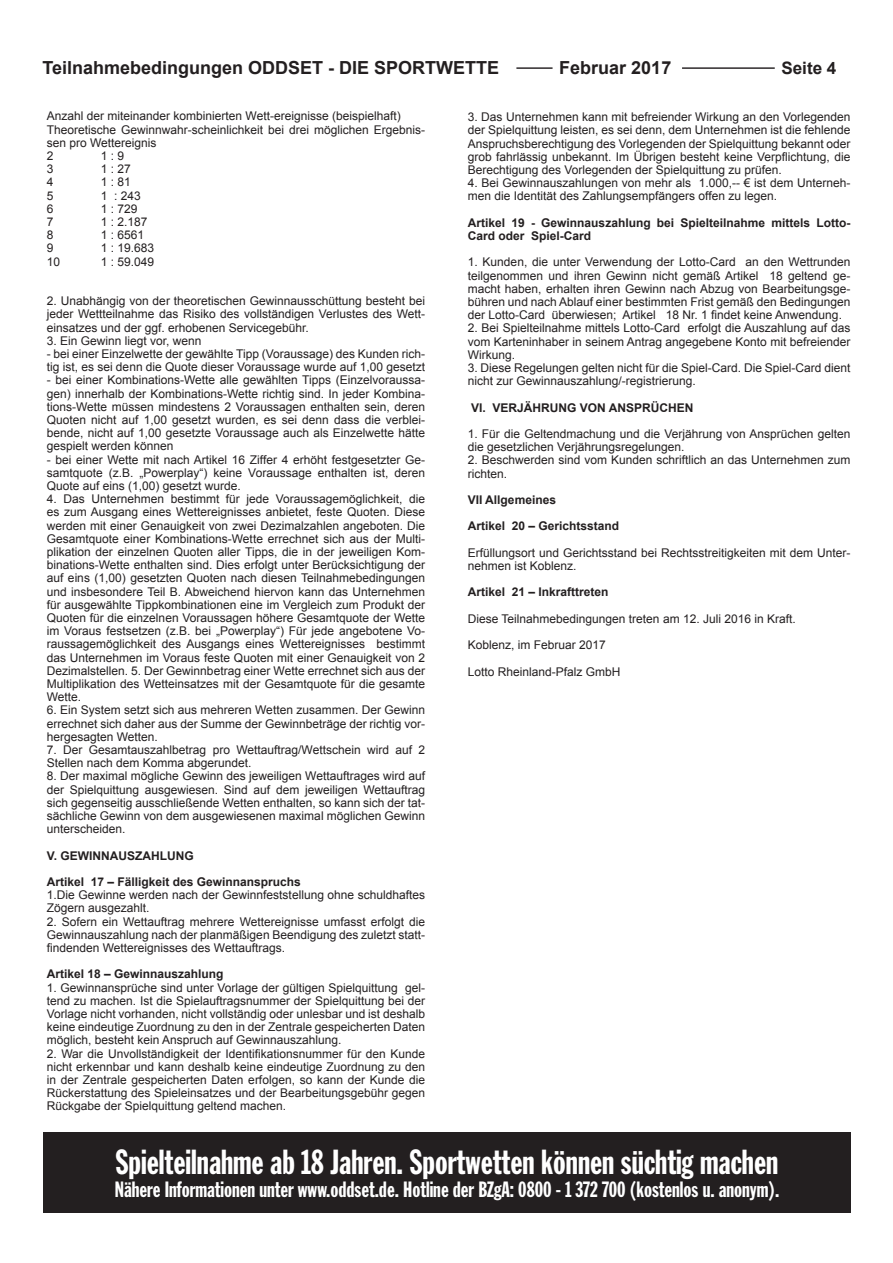
<style>
.page{position:relative;width:893px;height:1263px;background:#fff}
.page>*{position:absolute;margin:0;border:0;box-sizing:border-box;transform-origin:0 0}
.t1{font:34.2px "Franklin Gothic Std Extra Cond";color:#fff}
.t2{font:21.75px "Franklin Gothic Std Extra Cond";color:#fff}
.t3{font:700 18px "Arial";color:#231f20}
.t4{font:700 17.1px "Arial";color:#231f20}
.t5{font:12px/13.2px "Arial";color:#231f20;text-align:justify}
.t6{font:700 12px/13.2px "Arial";color:#231f20}
</style>
<div class="page">
<div style="left:43px;top:1132px;width:808px;height:81px;background:#231f20"></div>
<hr style="left:682px;top:67px;width:93px;height:2px;background:#231f20">
<hr style="left:516px;top:67px;width:37px;height:2px;background:#231f20">
<h3 class="t3" style="left:43px;top:56px;width:458px">Teilnahmebedingungen ODDSET - DIE SPORTWETTE</h3>
<h3 class="t3" style="left:559px;top:56px;width:114px">Februar 2017</h3>
<h3 class="t4" style="left:781px;top:57px;width:57px">Seite 4</h3>
<p class="t5" style="left:47px;top:110px;width:380px;text-align:left">Anzahl der miteinander kombinierten Wett-ereignisse (beispielhaft)<br>Theoretische Gewinnwahr-scheinlichkeit bei drei möglichen Ergebnis&shy;sen pro Wettereignis<br>2</p>
<p class="t5" style="left:101px;top:149px;width:25px">1 : 9</p>
<p class="t5" style="left:47px;top:162px;width:8px">3</p>
<p class="t5" style="left:101px;top:162px;width:32px">1 : 27</p>
<p class="t5" style="left:47px;top:176px;width:8px">4</p>
<p class="t5" style="left:101px;top:176px;width:32px">1 : 81</p>
<p class="t5" style="left:47px;top:189px;width:8px">5</p>
<p class="t5" style="left:101px;top:189px;width:42px">1 : 243</p>
<p class="t5" style="left:47px;top:202px;width:8px">6</p>
<p class="t5" style="left:101px;top:202px;width:38px">1 : 729</p>
<p class="t5" style="left:47px;top:215px;width:8px">7</p>
<p class="t5" style="left:101px;top:215px;width:48px">1 : 2.187</p>
<p class="t5" style="left:47px;top:228px;width:8px">8</p>
<p class="t5" style="left:101px;top:228px;width:45px">1 : 6561</p>
<p class="t5" style="left:47px;top:242px;width:8px">9</p>
<p class="t5" style="left:101px;top:242px;width:55px">1 : 19.683</p>
<p class="t5" style="left:47px;top:255px;width:15px">10</p>
<p class="t5" style="left:101px;top:255px;width:55px">1 : 59.049</p>
<p class="t5" style="left:47px;top:294px;width:380px">2. Unabhängig von der theoretischen Gewinnausschüttung besteht bei jeder Wettteilnahme das Risiko des vollständigen Verlustes des Wett&shy;einsatzes und der ggf. erhobenen Servicegebühr.</p>
<p class="t5" style="left:47px;top:334px;width:156px">3. Ein Gewinn liegt vor, wenn</p>
<p class="t5" style="left:47px;top:347px;width:380px">- bei einer Einzelwette der gewählte Tipp (Voraussage) des Kunden rich&shy;tig ist, es sei denn die Quote dieser Voraussage wurde auf 1,00 gesetzt</p>
<p class="t5" style="left:47px;top:374px;width:380px">- bei einer Kombinations-Wette alle gewählten Tipps (Einzelvoraussa&shy;gen) innerhalb der Kombinations-Wette richtig sind. In jeder Kombina&shy;tions-Wette müssen mindestens 2 Voraussagen enthalten sein, deren Quoten nicht auf 1,00 gesetzt wurden, es sei denn dass die verblei&shy;bende, nicht auf 1,00 gesetzte Voraussage auch als Einzelwette hätte gespielt werden können</p>
<p class="t5" style="left:47px;top:453px;width:380px">- bei einer Wette mit nach Artikel 16 Ziffer 4 erhöht festgesetzter Ge&shy;samtquote (z.B. „Powerplay“) keine Voraussage enthalten ist, deren Quote auf eins (1,00) gesetzt wurde.</p>
<p class="t5" style="left:47px;top:492px;width:380px">4. Das Unternehmen bestimmt für jede Voraussagemöglichkeit, die es zum Ausgang eines Wettereignisses anbietet, feste Quoten. Diese werden mit einer Genauigkeit von zwei Dezimalzahlen angeboten. Die Gesamtquote einer Kombinations-Wette errechnet sich aus der Multi&shy;plikation der einzelnen Quoten aller Tipps, die in der jeweiligen Kom&shy;binations-Wette enthalten sind. Dies erfolgt unter Berücksichtigung der auf eins (1,00) gesetzten Quoten nach diesen Teilnahmebedingungen und insbesondere Teil B. Abweichend hiervon kann das Unternehmen für ausgewählte Tippkombinationen eine im Vergleich zum Produkt der Quoten für die einzelnen Voraussagen höhere Gesamtquote der Wette im Voraus festsetzen (z.B. bei „Powerplay“) Für jede angebotene Vo&shy;raussagemöglichkeit des Ausgangs eines Wettereignisses bestimmt das Unternehmen im Voraus feste Quoten mit einer Genauigkeit von 2<br>Dezimalstellen. 5. Der Gewinnbetrag einer Wette errechnet sich aus der Multiplikation des Wetteinsatzes mit der Gesamtquote für die gesamte Wette.</p>
<p class="t5" style="left:47px;top:704px;width:380px">6. Ein System setzt sich aus mehreren Wetten zusammen. Der Gewinn errechnet sich daher aus der Summe der Gewinnbeträge der richtig vor&shy;hergesagten Wetten.</p>
<p class="t5" style="left:47px;top:743px;width:380px">7. Der Gesamtauszahlbetrag pro Wettauftrag/Wettschein wird auf 2<br>Stellen nach dem Komma abgerundet.</p>
<p class="t5" style="left:47px;top:770px;width:380px">8. Der maximal mögliche Gewinn des jeweiligen Wettauftrages wird auf der Spielquittung ausgewiesen. Sind auf dem jeweiligen Wettauftrag sich gegenseitig ausschließende Wetten enthalten, so kann sich der tat&shy;sächliche Gewinn von dem ausgewiesenen maximal möglichen Gewinn unterscheiden.</p>
<p class="t6" style="left:47px;top:849px;width:148px">V. GEWINNAUSZAHLUNG</p>
<p class="t6" style="left:47px;top:875px;width:256px">Artikel 17 – Fälligkeit des Gewinnanspruchs</p>
<p class="t5" style="left:47px;top:888px;width:380px">1.Die Gewinne werden nach der Gewinnfeststellung ohne schuldhaftes<br>Zögern ausgezahlt.</p>
<p class="t5" style="left:47px;top:915px;width:380px">2. Sofern ein Wettauftrag mehrere Wettereignisse umfasst erfolgt die Gewinnauszahlung nach der planmäßigen Beendigung des zuletzt statt&shy;findenden Wettereignisses des Wettauftrags.</p>
<p class="t6" style="left:47px;top:968px;width:178px">Artikel 18 – Gewinnauszahlung</p>
<p class="t5" style="left:47px;top:981px;width:380px">1. Gewinnansprüche sind unter Vorlage der gültigen Spielquittung gel&shy;tend zu machen. Ist die Spielauftragsnummer der Spielquittung bei der Vorlage nicht vorhanden, nicht vollständig oder unlesbar und ist deshalb keine eindeutige Zuordnung zu den in der Zentrale gespeicherten Daten möglich, besteht kein Anspruch auf Gewinnauszahlung.</p>
<p class="t5" style="left:47px;top:1047px;width:380px">2. War die Unvollständigkeit der Identifikationsnummer für den Kunde nicht erkennbar und kann deshalb keine eindeutige Zuordnung zu den in der Zentrale gespeicherten Daten erfolgen, so kann der Kunde die Rückerstattung des Spieleinsatzes und der Bearbeitungsgebühr gegen Rückgabe der Spielquittung geltend machen.</p>
<p class="t5" style="left:468px;top:111px;width:384px">3. Das Unternehmen kann mit befreiender Wirkung an den Vorlegenden der Spielquittung leisten, es sei denn, dem Unternehmen ist die fehlende Anspruchsberechtigung des Vorlegenden der Spielquittung bekannt oder grob fahrlässig unbekannt. Im Übrigen besteht keine Verpflichtung, die Berechtigung des Vorlegenden der Spielquittung zu prüfen.</p>
<p class="t5" style="left:468px;top:177px;width:384px">4. Bei Gewinnauszahlungen von mehr als 1.000,-- € ist dem Unterneh&shy;men die Identität des Zahlungsempfängers offen zu legen.</p>
<p class="t6" style="left:468px;top:216px;width:384px">Artikel 19 - Gewinnauszahlung bei Spielteilnahme mittels Lotto-<br>Card oder Spiel-Card</p>
<p class="t5" style="left:468px;top:256px;width:384px">1. Kunden, die unter Verwendung der Lotto-Card an den Wettrunden teilgenommen und ihren Gewinn nicht gemäß Artikel 18 geltend ge&shy;macht haben, erhalten ihren Gewinn nach Abzug von Bearbeitungsge&shy;bühren und nach Ablauf einer bestimmten Frist gemäß den Bedingungen der Lotto-Card überwiesen; Artikel 18 Nr. 1 findet keine Anwendung.</p>
<p class="t5" style="left:468px;top:322px;width:384px">2. Bei Spielteilnahme mittels Lotto-Card erfolgt die Auszahlung auf das vom Karteninhaber in seinem Antrag angegebene Konto mit befreiender Wirkung.</p>
<p class="t5" style="left:468px;top:361px;width:384px">3. Diese Regelungen gelten nicht für die Spiel-Card. Die Spiel-Card dient nicht zur Gewinnauszahlung/-registrierung.</p>
<p class="t6" style="left:471px;top:401px;width:224px">VI. VERJÄHRUNG VON ANSPRÜCHEN</p>
<p class="t5" style="left:468px;top:427px;width:384px">1. Für die Geltendmachung und die Verjährung von Ansprüchen gelten die gesetzlichen Verjährungsregelungen.</p>
<p class="t5" style="left:468px;top:454px;width:384px">2. Beschwerden sind vom Kunden schriftlich an das Unternehmen zum richten.</p>
<p class="t6" style="left:468px;top:487px;width:153px;line-height:26.4px">VII Allgemeines<br>Artikel 20 – Gerichtsstand</p>
<p class="t5" style="left:468px;top:546px;width:384px">Erfüllungsort und Gerichtsstand bei Rechtsstreitigkeiten mit dem Unter&shy;nehmen ist Koblenz.</p>
<p class="t6" style="left:468px;top:586px;width:142px">Artikel 21 – Inkrafttreten</p>
<p class="t5" style="left:468px;top:612px;width:329px">Diese Teilnahmebedingungen treten am 12. Juli 2016 in Kraft.</p>
<p class="t5" style="left:468px;top:639px;width:140px">Koblenz, im Februar 2017</p>
<p class="t5" style="left:468px;top:665px;width:154px">Lotto Rheinland-Pfalz GmbH</p>
<h1 class="t1" style="left:116px;top:1143px;width:664px">Spielteilnahme ab 18 Jahren. Sportwetten können süchtig machen</h1>
<h2 class="t2" style="left:115px;top:1177px;width:666px">Nähere Informationen unter www.oddset.de. Hotline der BZgA: 0800 - 1 372 700 (kostenlos u. anonym).</h2>
</div>
